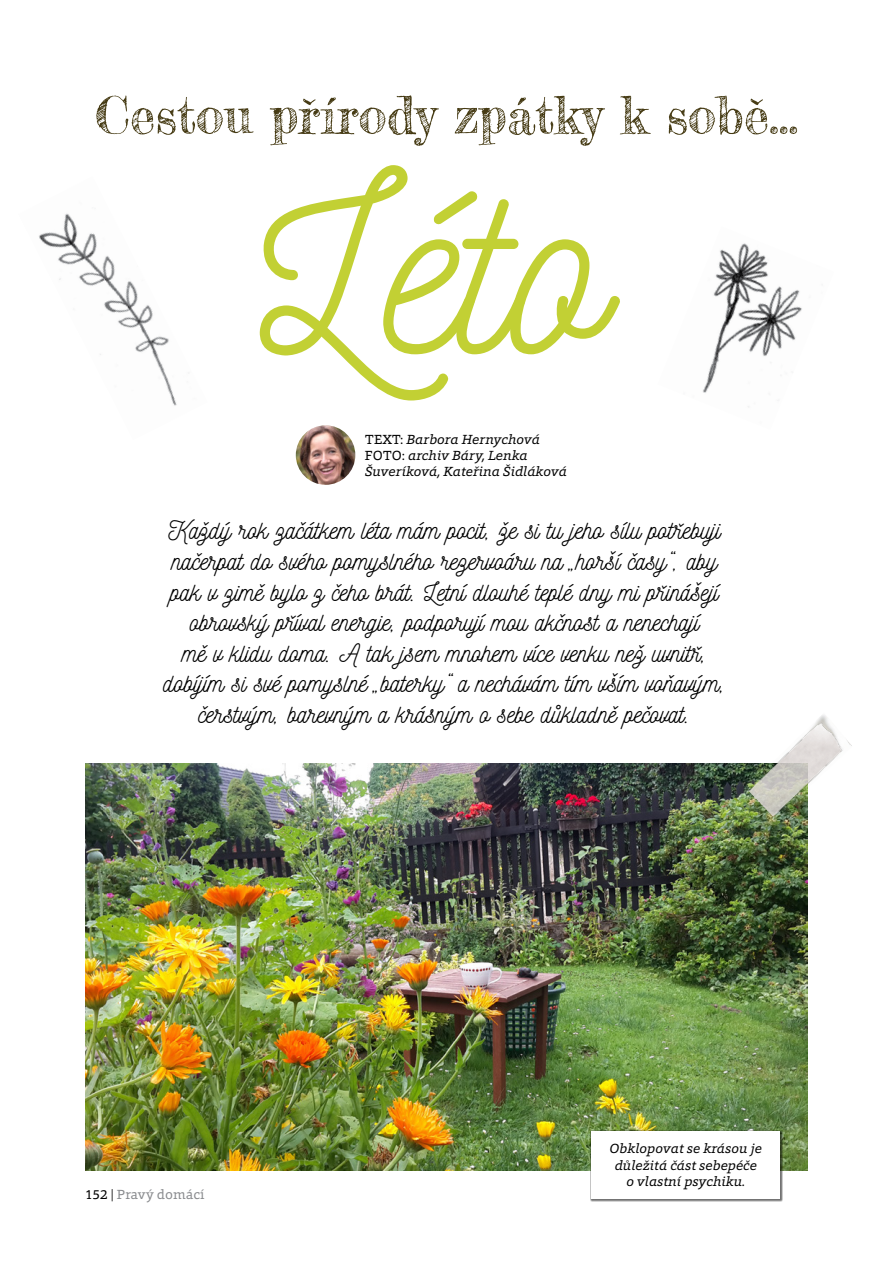
<style>
.page{position:relative;width:893px;height:1263px;background:#fff}
.page>*{position:absolute;margin:0;border:0;box-sizing:border-box;transform-origin:0 0}
.t1{font:243.15px "Nickainley";color:#c2d034}
.t2{font:51px "Fredericka CZ";color:#463b14}
.t3{font:25.5px/30.6px "Nickainley CZ";color:#000;text-align:center}
.t4{font:italic 13.5px/16.2px "Foro";color:#000}
.t5{font:13.5px "Foro";color:#888a8d}
.s1{font-style:normal}
.s2{color:#000}
</style>
<div class="page">
<img style="left:703px;top:243px;width:99px;height:164px">
<img style="left:39px;top:213px;width:138px;height:193px">
<img style="left:85px;top:764px;width:723px;height:406px">
<img style="left:296px;top:425px;width:59px;height:60px;border-radius:30px">
<div style="left:591px;top:1130px;width:192px;height:72px;background:#000;opacity:.55"></div>
<div style="left:591px;top:1131px;width:189px;height:67px;background:#fff"></div>
<img style="left:746px;top:715px;width:106px;height:103px">
<h2 class="t2" style="left:95px;top:84px;width:705px">Cestou přírody zpátky k sobě…</h2>
<h1 class="t1" style="left:260px;top:111px;width:348px">Léto</h1>
<p class="t4" style="left:365px;top:431px;width:203px"><span class="s1">TEXT:</span> Barbora Hernychová<br><span class="s1">FOTO:</span> archiv Báry, Lenka<br>Šuveríková, Kateřina Šidláková</p>
<p class="t3" style="left:163px;top:515px;width:564px">Každý rok začátkem léta mám pocit, že si tu jeho sílu potřebuji načerpat do svého pomyslného rezervoáru na „horší časy“, aby pak v zimě bylo z čeho brát. Letní dlouhé teplé dny mi přinášejí obrovský příval energie, podporují mou akčnost a nenechají<br>mě v klidu doma. A tak jsem mnohem více venku než uvnitř, dobíjím si své pomyslné „baterky“ a nechávám tím vším voňavým, čerstvým, barevným a krásným o sebe důkladně pečovat.</p>
<p class="t5" style="left:85px;top:1185px;width:121px"><span class="s2">152 |</span> Pravý domácí</p>
<p class="t4" style="left:609px;top:1140px;width:154px;text-align:center">Obklopovat se krásou je důležitá část sebepéče o vlastní psychiku.</p>
</div>
